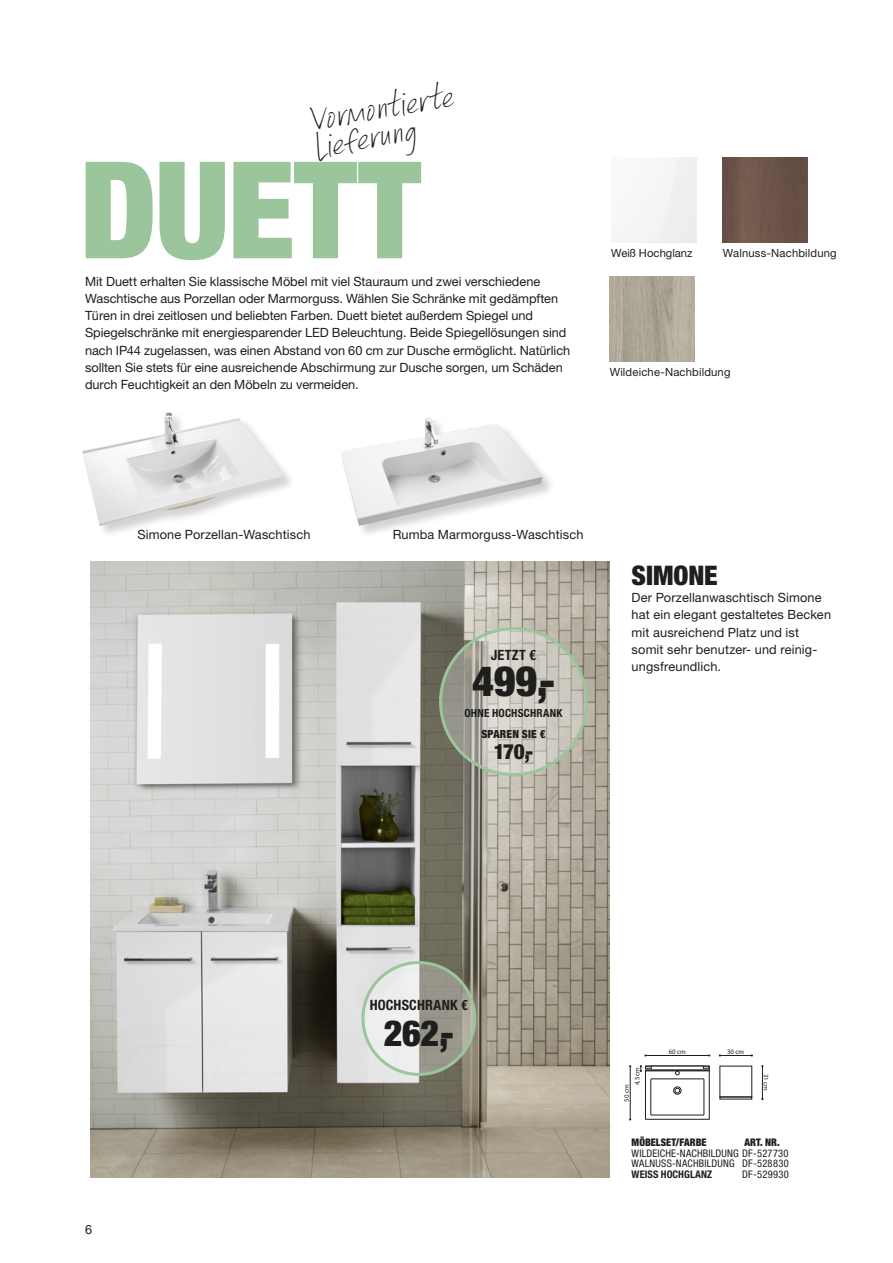
<style>
.page{position:relative;width:893px;height:1263px;background:#fff}
.page>*{position:absolute;margin:0;border:0;box-sizing:border-box;transform-origin:0 0}
.t1{font:900 condensed 135px "Helvetica Neue LT Std";letter-spacing:-.01em;color:#9bc59a}
.t2{font:900 condensed 42px "Helvetica Neue LT Std";color:#1e1e1c}
.t3{font:900 condensed 36px "Helvetica Neue LT Std";color:#1e1e1c}
.t4{font:900 condensed 27px "Helvetica Neue LT Std";letter-spacing:-.005em;color:#1e1e1c}
.t5{font:22.95px/27.5px "FG Caroline";color:#1e1e1c}
.t6{font:900 condensed 21px "Helvetica Neue LT Std";color:#1e1e1c}
.t7{font:700 condensed 14.25px "Helvetica Neue LT Std";letter-spacing:.01em;color:#1e1e1c}
.t8{font:12.75px/17.2px "Helvetica Neue LT Std";color:#1e1e1c}
.t9{font:11.25px "Helvetica Neue LT Std";letter-spacing:.015em;color:#1e1e1c}
.t10{font:700 condensed 11.25px "Helvetica Neue LT Std";letter-spacing:.02em;color:#1e1e1c}
.t11{font:900 condensed 11.25px "Helvetica Neue LT Std";letter-spacing:.015em;color:#1e1e1c}
.t12{font:condensed 10.5px/10.5px "Helvetica Neue LT Std";letter-spacing:.02em;color:#1e1e1c}
.t13{font:900 condensed 10.5px "Helvetica Neue LT Std";color:#1e1e1c}
.t14{font:700 condensed 10.5px "Helvetica Neue LT Std";letter-spacing:.005em;color:#1e1e1c}
.t15{font:6.75px/10.6px "Helvetica";color:#1e1e1c}
</style>
<div class="page">
<img style="left:610px;top:276px;width:85px;height:85px">
<img style="left:723px;top:157px;width:85px;height:85px">
<img style="left:90px;top:561px;width:519px;height:617px">
<svg style="left:441px;top:629px;width:145px;height:145px;background:#c2bfb6"></svg>
<div style="left:439px;top:627px;width:149px;height:149px;border:3px solid #9bc59a;border-radius:50%"></div>
<div style="left:82px;top:411px;width:215px;height:128px;background:#1e1e1c;opacity:.2"></div>
<img style="left:82px;top:412px;width:201px;height:114px">
<div style="left:341px;top:417px;width:215px;height:122px;background:#1e1e1c;opacity:.2"></div>
<img style="left:341px;top:418px;width:201px;height:108px">
<hr style="left:720px;top:1055px;width:32px;height:1px;background:#1e1e1c">
<hr style="left:762px;top:1066px;width:1px;height:33px;background:#1e1e1c">
<div style="left:645px;top:1066px;width:65px;height:54px;border:1px solid #1e1e1c"></div>
<div style="left:651px;top:1079px;width:53px;height:36px;border:1px solid #1e1e1c"></div>
<div style="left:673px;top:1087px;width:8px;height:7px;border:1px solid #1e1e1c;border-radius:50%"></div>
<svg style="left:675px;top:1088px;width:5px;height:5px"></svg>
<svg style="left:675px;top:1071px;width:5px;height:4px"></svg>
<hr style="left:645px;top:1055px;width:64px;height:1px;background:#1e1e1c">
<div style="left:645px;top:1069px;width:65px;height:2px;border:1px solid #1e1e1c"></div>
<hr style="left:630px;top:1066px;width:1px;height:53px;background:#1e1e1c">
<svg style="left:640px;top:1065px;width:2px;height:7px"></svg>
<svg style="left:363px;top:962px;width:112px;height:112px"></svg>
<div style="left:361px;top:961px;width:115px;height:115px;border:3px solid #9bc59a;border-radius:50%"></div>
<h3 class="t5" style="left:310px;top:108px;width:145px;rotate:-10deg">Vormontierte<br>Lieferung</h3>
<h1 class="t1" style="left:80px;top:127px;width:343px">DUETT</h1>
<p class="t8" style="left:85px;top:272px;width:487px">Mit Duett erhalten Sie klassische Möbel mit viel Stauraum und zwei verschiedene Waschtische aus Porzellan oder Marmorguss. Wählen Sie Schränke mit gedämpften Türen in drei zeitlosen und beliebten Farben. Duett bietet außerdem Spiegel und Spiegelschränke mit energiesparender LED Beleuchtung. Beide Spiegellösungen sind nach IP44 zugelassen, was einen Abstand von 60 cm zur Dusche ermöglicht. Natürlich sollten Sie stets für eine ausreichende Abschirmung zur Dusche sorgen, um Schäden durch Feuchtigkeit an den Möbeln zu vermeiden.</p>
<p class="t9" style="left:611px;top:246px;width:83px">Weiß Hochglanz</p>
<p class="t9" style="left:723px;top:246px;width:115px">Walnuss-Nachbildung</p>
<p class="t9" style="left:610px;top:365px;width:122px">Wildeiche-Nachbildung</p>
<p class="t8" style="left:137px;top:526px;width:175px">Simone Porzellan-Waschtisch</p>
<p class="t8" style="left:393px;top:526px;width:192px">Rumba Marmorguss-Waschtisch</p>
<p class="t7" style="left:491px;top:646px;width:47px">JETZT €</p>
<h2 class="t2" style="left:472px;top:655px;width:84px">499,-</h2>
<p class="t10" style="left:464px;top:706px;width:100px">OHNE HOCHSCHRANK</p>
<p class="t11" style="left:481px;top:727px;width:66px">SPAREN SIE €</p>
<h3 class="t6" style="left:494px;top:738px;width:41px">170,-</h3>
<h3 class="t4" style="left:632px;top:559px;width:88px">SIMONE</h3>
<p class="t8" style="left:632px;top:589px;width:201px">Der Porzellanwaschtisch Simone hat ein elegant gestaltetes Becken mit ausreichend Platz und ist somit sehr benutzer- und reinig&shy;ungsfreundlich.</p>
<p class="t8" style="left:85px;top:1220px;width:9px">6</p>
<p class="t7" style="left:370px;top:996px;width:100px">HOCHSCHRANK €</p>
<h3 class="t3" style="left:384px;top:1011px;width:72px">262,-</h3>
<p class="t15" style="left:621px;top:1085px;width:20px;text-indent:-16px;rotate:-90deg">50 cm<br>4,5 cm</p>
<p class="t15" style="left:669px;top:1046px;width:19px">60 cm</p>
<p class="t15" style="left:727px;top:1046px;width:19px">30 cm</p>
<p class="t15" style="left:771px;top:1074px;width:19px;rotate:90deg">31 cm</p>
<p class="t13" style="left:632px;top:1136px;width:76px">MÖBELSET/FARBE</p>
<p class="t13" style="left:744px;top:1136px;width:37px">ART. NR.</p>
<p class="t12" style="left:632px;top:1148px;width:159px">WILDEICHE-NACHBILDUNG DF-527730<br>WALNUSS-NACHBILDUNG DF-528830</p>
<p class="t14" style="left:632px;top:1168px;width:82px">WEISS HOCHGLANZ</p>
<p class="t12" style="left:742px;top:1169px;width:48px">DF-529930</p>
</div>
